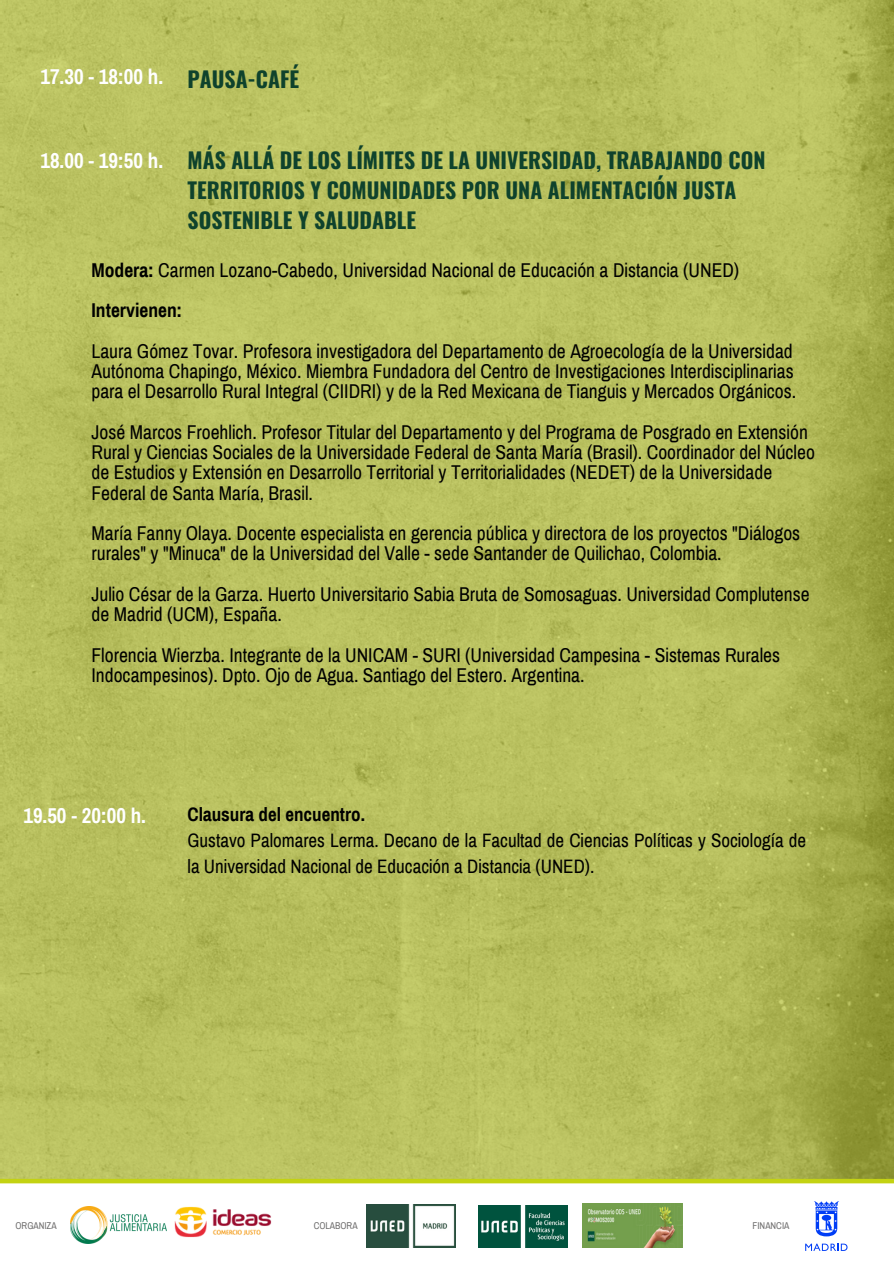
<style>
.page{position:relative;width:894px;height:1264px;background:#fff}
.page>*{position:absolute;margin:0;border:0;box-sizing:border-box;transform-origin:0 0}
.t1{font:700 21.6px/30px "Oswald";color:#0f422c}
.t2{font:700 21px "Archivo Narrow";color:#fff}
.t3{font:19.5px/20.2px "Archivo Narrow";color:#000}
.t4{font:700 19.5px "Archivo Narrow";color:#000}
.t5{font:19.05px/26px "Archivo Narrow";color:#000}
.t6{font:700 19.05px "Archivo Narrow";color:#000}
.t7{font:9.6px "Archivo Narrow";color:#706f6f}
.s1{font-weight:700}
</style>
<div class="page">
<img style="left:0;top:0;width:893px;height:1178px">
<div style="left:0;top:1178px;width:893px;height:5px;background:#c3d212"></div>
<img style="left:174px;top:1206px;width:98px;height:32px">
<img style="left:71px;top:1206px;width:96px;height:37px">
<svg style="left:805px;top:1243px;width:42px;height:7px"></svg>
<svg style="left:814px;top:1201px;width:25px;height:35px"></svg>
<img style="left:366px;top:1204px;width:89px;height:43px">
<img style="left:478px;top:1205px;width:89px;height:42px">
<img style="left:582px;top:1203px;width:100px;height:44px">
<p class="t2" style="left:40px;top:66px;width:124px">17.30 - 18:00 h.</p>
<p class="t1" style="left:187px;top:63px;width:113px">PAUSA-CAFÉ</p>
<p class="t2" style="left:40px;top:150px;width:124px">18.00 - 19:50 h.</p>
<p class="t1" style="left:187px;top:144px;width:579px">MÁS ALLÁ DE LOS LÍMITES DE LA UNIVERSIDAD, TRABAJANDO CON<br>TERRITORIOS Y COMUNIDADES POR UNA ALIMENTACIÓN JUSTA<br>SOSTENIBLE Y SALUDABLE</p>
<p class="t3" style="left:91px;top:260px;width:649px"><span class="s1">Modera:</span> Carmen Lozano-Cabedo, Universidad Nacional de Educación a Distancia (UNED)</p>
<p class="t4" style="left:91px;top:300px;width:92px">Intervienen:</p>
<p class="t3" style="left:91px;top:341px;width:706px">Laura Gómez Tovar. Profesora investigadora del Departamento de Agroecología de la Universidad<br>Autónoma Chapingo, México. Miembra Fundadora del Centro de Investigaciones Interdisciplinarias para el Desarrollo Rural Integral (CIIDRI) y de la Red Mexicana de Tianguis y Mercados Orgánicos.</p>
<p class="t3" style="left:91px;top:422px;width:724px">José Marcos Froehlich. Profesor Titular del Departamento y del Programa de Posgrado en Extensión Rural y Ciencias Sociales de la Universidade Federal de Santa María (Brasil). Coordinador del Núcleo de Estudios y Extensión en Desarrollo Territorial y Territorialidades (NEDET) de la Universidade Federal de Santa María, Brasil.</p>
<p class="t3" style="left:91px;top:523px;width:710px">María Fanny Olaya. Docente especialista en gerencia pública y directora de los proyectos "Diálogos rurales" y "Minuca" de la Universidad del Valle - sede Santander de Quilichao, Colombia.</p>
<p class="t3" style="left:91px;top:584px;width:719px">Julio César de la Garza. Huerto Universitario Sabia Bruta de Somosaguas. Universidad Complutense de Madrid (UCM), España.</p>
<p class="t3" style="left:91px;top:645px;width:690px">Florencia Wierzba. Integrante de la UNICAM - SURI (Universidad Campesina - Sistemas Rurales<br>Indocampesinos). Dpto. Ojo de Agua. Santiago del Estero. Argentina.</p>
<p class="t2" style="left:23px;top:804px;width:124px">19.50 - 20:00 h.</p>
<p class="t6" style="left:187px;top:804px;width:179px">Clausura del encuentro.</p>
<p class="t5" style="left:187px;top:827px;width:620px">Gustavo Palomares Lerma. Decano de la Facultad de Ciencias Políticas y Sociología de la Universidad Nacional de Educación a Distancia (UNED).</p>
<p class="t7" style="left:15px;top:1220px;width:43px">ORGANIZA</p>
<p class="t7" style="left:313px;top:1220px;width:45px">COLABORA</p>
<p class="t7" style="left:752px;top:1220px;width:38px">FINANCIA</p>
</div>
